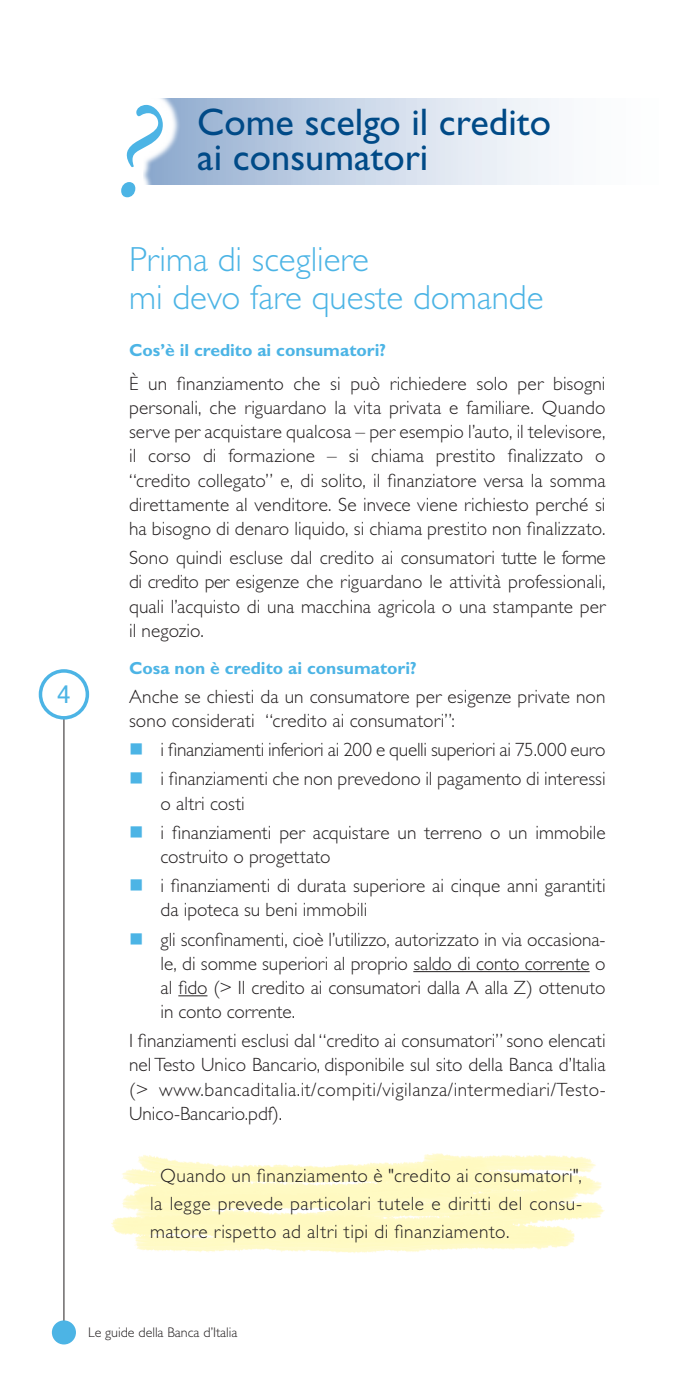
<style>
.page{position:relative;width:695px;height:1389px;background:#fff}
.page>*{position:absolute;margin:0;border:0;box-sizing:border-box;transform-origin:0 0}
.t1{font:italic 140px "Adobe Garamond Pro";color:#4cb4e5}
.TITOLO_SEZIONE{font:38.5px/35px "Gill Sans Std";color:#004a87}
.TITOLO_PARAGRAFO{font:300 35px/37.8px "Gill Sans Std";color:#4cb4e5}
.t2{font:24.5px "Lucida Console";color:#4cb4e5}
.PARAGRAFO{font:300 19.25px/24.2px "Gill Sans Std";letter-spacing:.005em;color:#231f20;text-align:justify}
.TITOLETTO_PARAGRAFO{font:700 17.5px "Gill Sans Std";color:#4cb4e5}
.t3{font:300 14px "Gill Sans Std";color:#231f20}
</style>
<div class="page">
<hr style="left:64px;top:718px;width:1px;height:605px;background:#231f20">
<div style="left:54px;top:1322px;width:20px;height:21px;background:#4cb4e5;border-radius:50%"></div>
<div style="left:52px;top:1320px;width:24px;height:24px;border:4px solid #4cb4e5;border-radius:50%"></div>
<div style="left:39px;top:669px;width:50px;height:51px;border:4px solid #4cb4e5;border-radius:50%"></div>
<div style="left:144px;top:99px;width:550px;height:85px;background:linear-gradient(to right,#9ab2d3,#fff)"></div>
<svg style="left:143px;top:98px;width:39px;height:87px"></svg>
<hr style="left:413px;top:971px;width:176px;height:1px;background:#231f20">
<svg style="left:178px;top:995px;width:29px;height:1px"></svg>
<img style="left:111px;top:1153px;width:494px;height:100px">
<p class="t2" style="left:56px;top:684px;width:16px">4</p>
<p class="t1" style="left:112px;top:67px;width:43px">?</p>
<p class="TITOLO_SEZIONE" style="left:197px;top:105px;width:355px">Come scelgo il credito ai consumatori</p>
<p class="TITOLO_PARAGRAFO" style="left:129px;top:241px;width:416px">Prima di scegliere<br>mi devo fare queste domande</p>
<p class="TITOLETTO_PARAGRAFO" style="left:129px;top:339px;width:258px">Cos’è il credito ai consumatori?</p>
<p class="PARAGRAFO" style="left:129px;top:371px;width:478px">È un finanziamento che si può richiedere solo per bisogni personali, che riguardano la vita privata e familiare. Quando serve per acquistare qualcosa – per esempio l’auto, il televisore, il corso di formazione – si chiama prestito finalizzato o “credito collegato” e, di solito, il finanziatore versa la somma direttamente al venditore. Se invece viene richiesto perché si ha bisogno di denaro liquido, si chiama prestito non finalizzato.</p>
<p class="PARAGRAFO" style="left:129px;top:546px;width:478px">Sono quindi escluse dal credito ai consumatori tutte le forme di credito per esigenze che riguardano le attività professionali, quali l’acquisto di una macchina agricola o una stampante per il negozio.</p>
<p class="TITOLETTO_PARAGRAFO" style="left:129px;top:657px;width:289px">Cosa non è credito ai consumatori?</p>
<p class="PARAGRAFO" style="left:129px;top:685px;width:478px">Anche se chiesti da un consumatore per esigenze private non sono considerati “credito ai consumatori”:</p>
<p class="PARAGRAFO" style="left:160px;top:738px;width:446px">i finanziamenti inferiori ai 200 e quelli superiori ai 75.000 euro</p>
<p class="PARAGRAFO" style="left:160px;top:767px;width:446px">i finanziamenti che non prevedono il pagamento di interessi o altri costi</p>
<p class="PARAGRAFO" style="left:160px;top:820px;width:446px">i finanziamenti per acquistare un terreno o un immobile costruito o progettato</p>
<p class="PARAGRAFO" style="left:160px;top:874px;width:446px">i finanziamenti di durata superiore ai cinque anni garantiti da ipoteca su beni immobili</p>
<p class="PARAGRAFO" style="left:160px;top:927px;width:446px">gli sconfinamenti, cioè l’utilizzo, autorizzato in via occasiona&shy;le, di somme superiori al proprio saldo di conto corrente o al fido (&gt; Il credito ai consumatori dalla A alla Z) ottenuto in conto corrente.</p>
<p class="PARAGRAFO" style="left:129px;top:1029px;width:478px">I finanziamenti esclusi dal “credito ai consumatori” sono elencati nel Testo Unico Bancario, disponibile sul sito della Banca d’Italia (&gt; www.bancaditalia.it/compiti/vigilanza/intermediari/Testo-Unico-Bancario.pdf).</p>
<p class="PARAGRAFO" style="left:150px;top:1162px;width:433px;line-height:28px;text-indent:10px">Quando un finanziamento è "credito ai consumatori", la legge prevede particolari tutele e diritti del consu&shy;matore rispetto ad altri tipi di finanziamento.</p>
<p class="t3" style="left:88px;top:1325px;width:151px">Le guide della Banca d’Italia</p>
</div>
